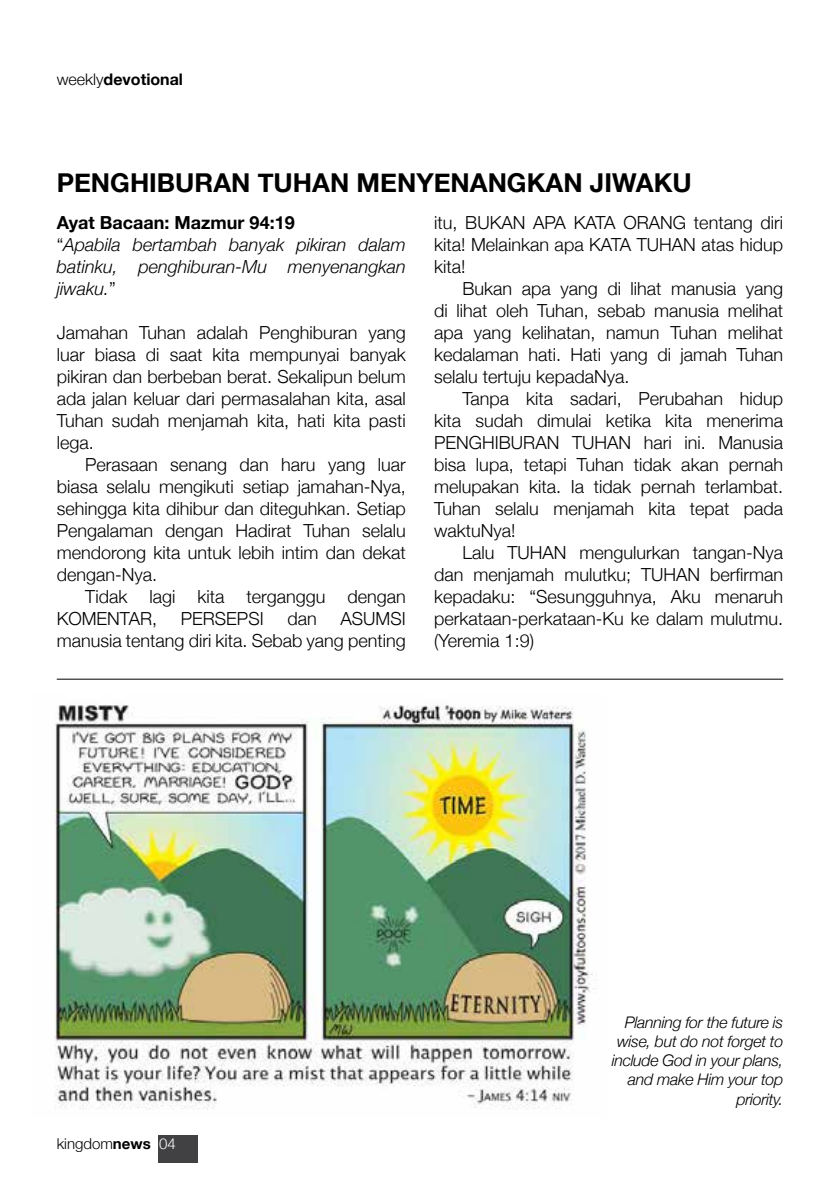
<style>
.page{position:relative;width:840px;height:1191px;background:#fff}
.page>*{position:absolute;margin:0;border:0;box-sizing:border-box;transform-origin:0 0}
.t1{font:700 26px "Helvetica Neue";color:#000}
.t2{font:300 18px/22px "Helvetica Neue";color:#000;text-align:justify}
.t3{font:italic 300 18px/22px "Helvetica Neue";color:#000}
.t4{font:italic 300 16px/19.2px "Helvetica Neue";letter-spacing:-.02em;color:#000;text-align:right}
.t5{font:700 16px "Helvetica Neue";color:#000}
.t6{font:300 15px "Helvetica Neue";color:#000}
.s1{font-weight:300}
.s2{font-weight:700;font-style:normal}
.s3{font-style:normal}
.s4{font-weight:700}
.s5{color:#fff}
</style>
<div class="page">
<div style="left:158px;top:1135px;width:39px;height:27px;background:#414042"></div>
<hr style="left:57px;top:678px;width:725px;height:1px;background:#000">
<img style="left:55px;top:705px;width:540px;height:404px">
<p class="t5" style="left:57px;top:67px;width:128px"><span class="s1">weekly</span>devotional</p>
<h1 class="t1" style="left:57px;top:162px;width:36px">PENG</h1>
<h1 class="t1" style="left:130px;top:162px;width:65px">HIBURAN</h1>
<h1 class="t1" style="left:257px;top:162px;width:142px">TUHAN MENYENANGKAN</h1>
<h1 class="t1" style="left:589px;top:162px;width:66px">JIWAKU</h1>
<p class="t3" style="left:57px;top:210px;width:350px"><span class="s2">Ayat Bacaan: Mazmur 94:19<br></span><span class="s3">“</span>Apabila bertambah banyak pikiran dalam batinku, penghiburan-Mu menyenangkan jiwaku.<span class="s3">”</span></p>
<p class="t2" style="left:57px;top:320px;width:350px">Jamahan Tuhan adalah Penghiburan yang luar biasa di saat kita mempunyai banyak pikiran dan berbeban berat. Sekalipun belum ada jalan keluar dari permasalahan kita, asal Tuhan sudah menjamah kita, hati kita pasti lega.</p>
<p class="t2" style="left:57px;top:452px;width:350px;text-indent:28px">Perasaan senang dan haru yang luar biasa selalu mengikuti setiap jamahan-Nya, sehingga kita dihibur dan diteguhkan. Setiap Pengalaman dengan Hadirat Tuhan selalu mendorong kita untuk lebih intim dan dekat dengan-Nya.</p>
<p class="t2" style="left:85px;top:584px;width:322px">Tidak lagi kita terganggu dengan</p>
<p class="t2" style="left:57px;top:606px;width:26px">KOMEN</p>
<p class="t2" style="left:120px;top:606px;width:39px">TAR,</p>
<p class="t2" style="left:181px;top:606px;width:76px">PERSEPSI</p>
<p class="t2" style="left:287px;top:606px;width:31px">dan</p>
<p class="t2" style="left:434px;top:210px;width:350px">itu, BUKAN APA KATA ORANG tentang diri kita! Melainkan apa KATA TUHAN atas hidup kita!</p>
<p class="t2" style="left:434px;top:276px;width:350px;text-indent:28px">Bukan apa yang di lihat manusia yang di lihat oleh Tuhan, sebab manusia melihat apa yang kelihatan, namun Tuhan melihat kedalaman hati. Hati yang di jamah Tuhan selalu tertuju kepadaNya.</p>
<p class="t2" style="left:434px;top:386px;width:350px;text-indent:28px">Tanpa kita sadari, Perubahan hidup kita sudah dimulai ketika kita menerima PENG</p>
<p class="t2" style="left:434px;top:430px;width:350px;text-indent:48px">HIBURAN TUHAN hari ini. Manusia bisa lupa, tetapi Tuhan tidak akan pernah melupakan kita. Ia tidak pernah terlambat.<br>Tuhan selalu menjamah kita tepat pada waktuNya!</p>
<p class="t2" style="left:434px;top:540px;width:350px;text-indent:28px">Lalu TUHAN mengulurkan tangan-Nya dan menjamah mulutku; TUHAN berfirman kepadaku: “Sesungguhnya, Aku menaruh perkataan-perkataan-Ku ke dalam mulutmu. (Yeremia 1:9)</p>
<p class="t2" style="left:57px;top:606px;width:350px;text-indent:284px">ASUMSI manusia tentang diri kita. Sebab yang penting</p>
<p class="t6" style="left:57px;top:1131px;width:120px">kingdom<span class="s4">news</span> <span class="s5">04</span></p>
<p class="t4" style="left:611px;top:1011px;width:173px">Planning for the future is wise, but do not forget to include God in your plans, and make Him your top priority.</p>
</div>
